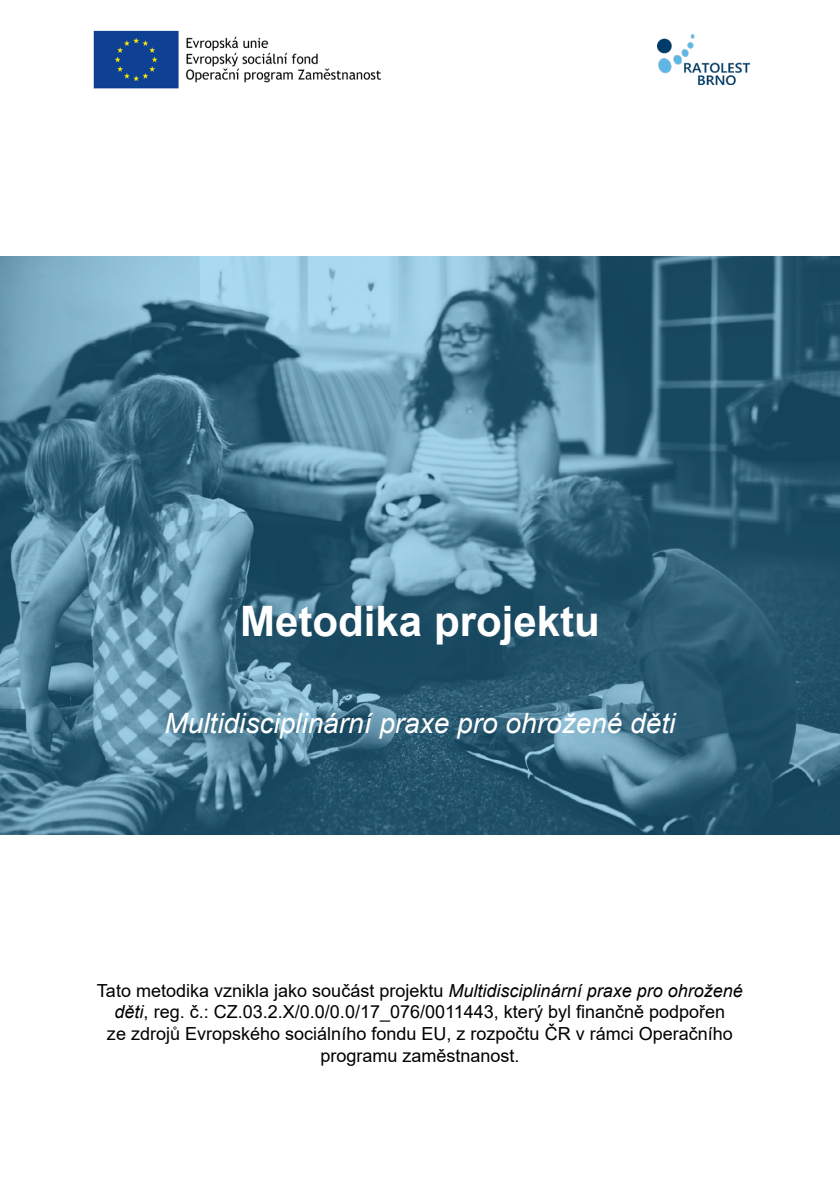
<style>
.page{position:relative;width:840px;height:1191px;background:#fff}
.page>*{position:absolute;margin:0;border:0;box-sizing:border-box;transform-origin:0 0}
.t1{font:700 42px "Arial";color:#fff}
.t2{font:italic 28px "Arial";color:#fff}
.t3{font:18px/21.6px "Arial";color:#000;text-align:center}
.s1{font-style:italic}
</style>
<div class="page">
<img style="left:93px;top:30px;width:287px;height:59px">
<img style="left:657px;top:35px;width:91px;height:49px">
<img style="left:0;top:256px;width:839px;height:578px">
<h1 class="t1" style="left:240px;top:592px;width:361px">Metodika projektu</h1>
<h2 class="t2" style="left:164px;top:705px;width:512px">Multidisciplinární praxe pro ohrožené děti</h2>
<p class="t3" style="left:97px;top:979px;width:647px">Tato metodika vznikla jako součást projektu <span class="s1">Multidisciplinární praxe pro ohrožené děti</span>, reg. č.: CZ.03.2.X/0.0/0.0/17_076/0011443, který byl finančně podpořen<br>ze zdrojů Evropského sociálního fondu EU, z rozpočtu ČR v rámci Operačního programu zaměstnanost.</p>
</div>
